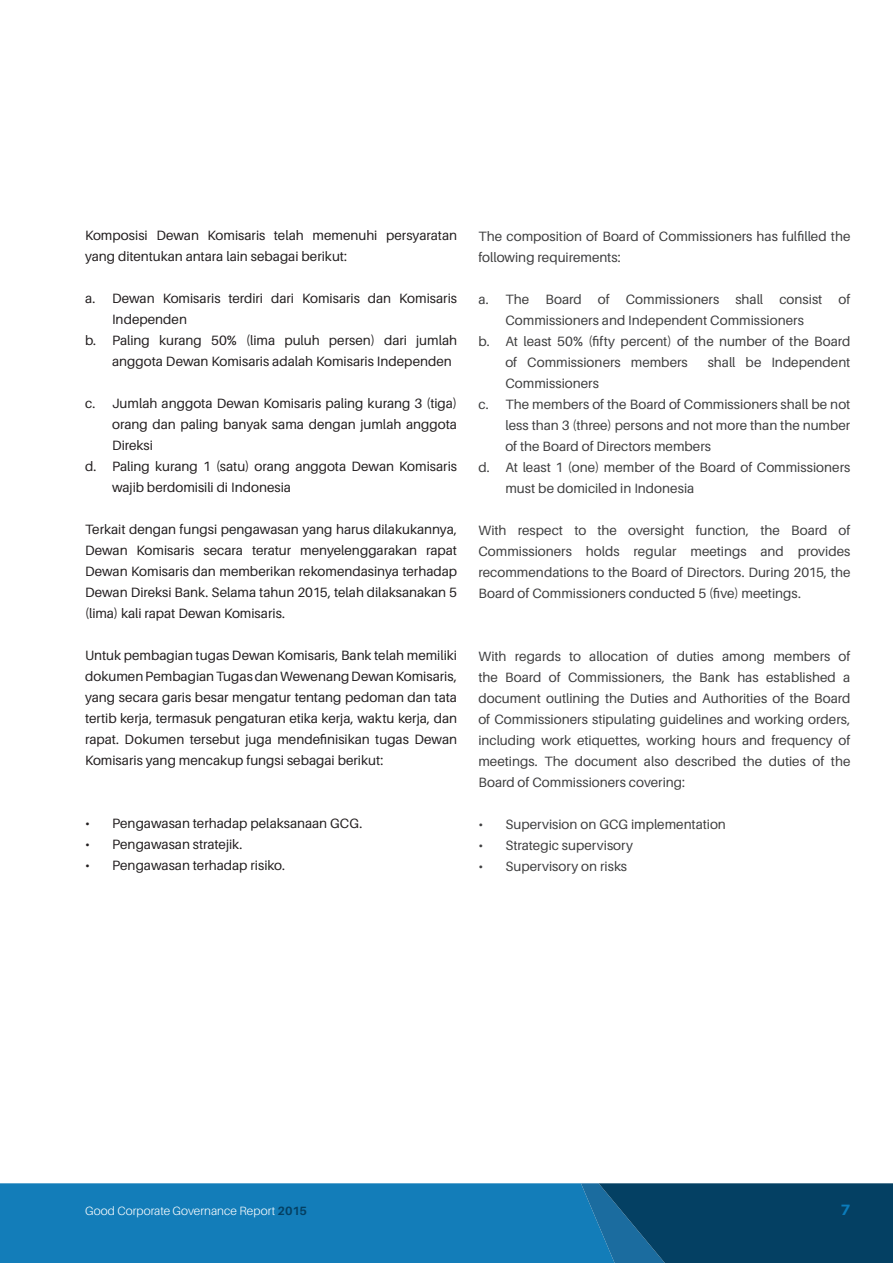
<style>
.page{position:relative;width:893px;height:1263px;background:#fff}
.page>*{position:absolute;margin:0;border:0;box-sizing:border-box;transform-origin:0 0}
.t1{font:800 15px "Aileron";color:#0b7cbb}
.t2{font:13.5px/21px "Aileron";color:#3e3e3f;text-align:justify}
.t3{font:13.5px/21px "Aileron";color:#231f20;text-align:justify}
.t4{font:300 12px "Aileron";letter-spacing:.01em;color:#fff}
.s1{font-weight:700;color:#044063}
</style>
<div class="page">
<div style="left:0;top:1183px;width:581px;height:80px;background:#137db9"></div>
<svg style="left:581px;top:1183px;width:312px;height:80px;background:#08496f"></svg>
<p class="t3" style="left:85px;top:225px;width:374px">Komposisi Dewan Komisaris telah memenuhi persyaratan yang ditentukan antara lain sebagai berikut:</p>
<p class="t3" style="left:85px;top:288px;width:374px">a. Dewan Komisaris terdiri dari Komisaris dan Komisaris</p>
<p class="t3" style="left:112px;top:309px;width:76px">Independen</p>
<p class="t3" style="left:85px;top:330px;width:374px">b. Paling kurang 50% (lima puluh persen) dari jumlah</p>
<p class="t3" style="left:112px;top:351px;width:341px">anggota Dewan Komisaris adalah Komisaris Independen</p>
<p class="t3" style="left:85px;top:393px;width:374px">c. Jumlah anggota Dewan Komisaris paling kurang 3 (tiga)</p>
<p class="t3" style="left:112px;top:414px;width:347px">orang dan paling banyak sama dengan jumlah anggota</p>
<p class="t3" style="left:112px;top:435px;width:42px">Direksi</p>
<p class="t3" style="left:85px;top:456px;width:374px">d. Paling kurang 1 (satu) orang anggota Dewan Komisaris</p>
<p class="t3" style="left:112px;top:477px;width:181px">wajib berdomisili di Indonesia</p>
<p class="t3" style="left:85px;top:519px;width:374px">Terkait dengan fungsi pengawasan yang harus dilakukannya, Dewan Komisaris secara teratur menyelenggarakan rapat Dewan Komisaris dan memberikan rekomendasinya terhadap Dewan Direksi Bank. Selama tahun 2015, telah dilaksanakan 5 (lima) kali rapat Dewan Komisaris.</p>
<p class="t3" style="left:85px;top:645px;width:374px">Untuk pembagian tugas Dewan Komisaris, Bank telah memiliki dokumen Pembagian Tugas dan Wewenang Dewan Komisaris, yang secara garis besar mengatur tentang pedoman dan tata tertib kerja, termasuk pengaturan etika kerja, waktu kerja, dan rapat. Dokumen tersebut juga mendefinisikan tugas Dewan Komisaris yang mencakup fungsi sebagai berikut:</p>
<p class="t3" style="left:85px;top:813px;width:279px">• Pengawasan terhadap pelaksanaan GCG.</p>
<p class="t3" style="left:85px;top:834px;width:159px">• Pengawasan stratejik.</p>
<p class="t3" style="left:85px;top:855px;width:202px">• Pengawasan terhadap risiko.</p>
<p class="t2" style="left:478px;top:226px;width:374px">The composition of Board of Commissioners has fulfilled the following requirements:</p>
<p class="t2" style="left:478px;top:289px;width:374px">a. The Board of Commissioners shall consist of</p>
<p class="t2" style="left:505px;top:310px;width:300px">Commissioners and Independent Commissioners</p>
<p class="t2" style="left:478px;top:331px;width:374px">b. At least 50% (fifty percent) of the number of the Board</p>
<p class="t2" style="left:505px;top:352px;width:184px">of Commissioners members</p>
<p class="t2" style="left:708px;top:352px;width:144px">shall be Independent</p>
<p class="t2" style="left:505px;top:373px;width:95px">Commissioners</p>
<p class="t2" style="left:478px;top:394px;width:374px">c. The members of the Board of Commissioners shall be not</p>
<p class="t2" style="left:505px;top:415px;width:347px">less than 3 (three) persons and not more than the number</p>
<p class="t2" style="left:505px;top:436px;width:207px">of the Board of Directors members</p>
<p class="t2" style="left:478px;top:457px;width:374px">d. At least 1 (one) member of the Board of Commissioners</p>
<p class="t2" style="left:505px;top:478px;width:190px">must be domiciled in Indonesia</p>
<p class="t2" style="left:478px;top:520px;width:374px">With respect to the oversight function, the Board of Commissioners holds regular meetings and provides recommendations to the Board of Directors. During 2015, the Board of Commissioners conducted 5 (five) meetings.</p>
<p class="t2" style="left:478px;top:646px;width:374px">With regards to allocation of duties among members of the Board of Commissioners, the Bank has established a document outlining the Duties and Authorities of the Board of Commissioners stipulating guidelines and working orders, including work etiquettes, working hours and frequency of meetings. The document also described the duties of the Board of Commissioners covering:</p>
<p class="t2" style="left:478px;top:814px;width:249px">• Supervision on GCG implementation</p>
<p class="t2" style="left:478px;top:835px;width:156px">• Strategic supervisory</p>
<p class="t2" style="left:478px;top:856px;width:150px">• Supervisory on risks</p>
<p class="t4" style="left:85px;top:1204px;width:223px">Good Corporate Governance Report <span class="s1">2015</span></p>
<p class="t1" style="left:841px;top:1201px;width:11px">7</p>
</div>
